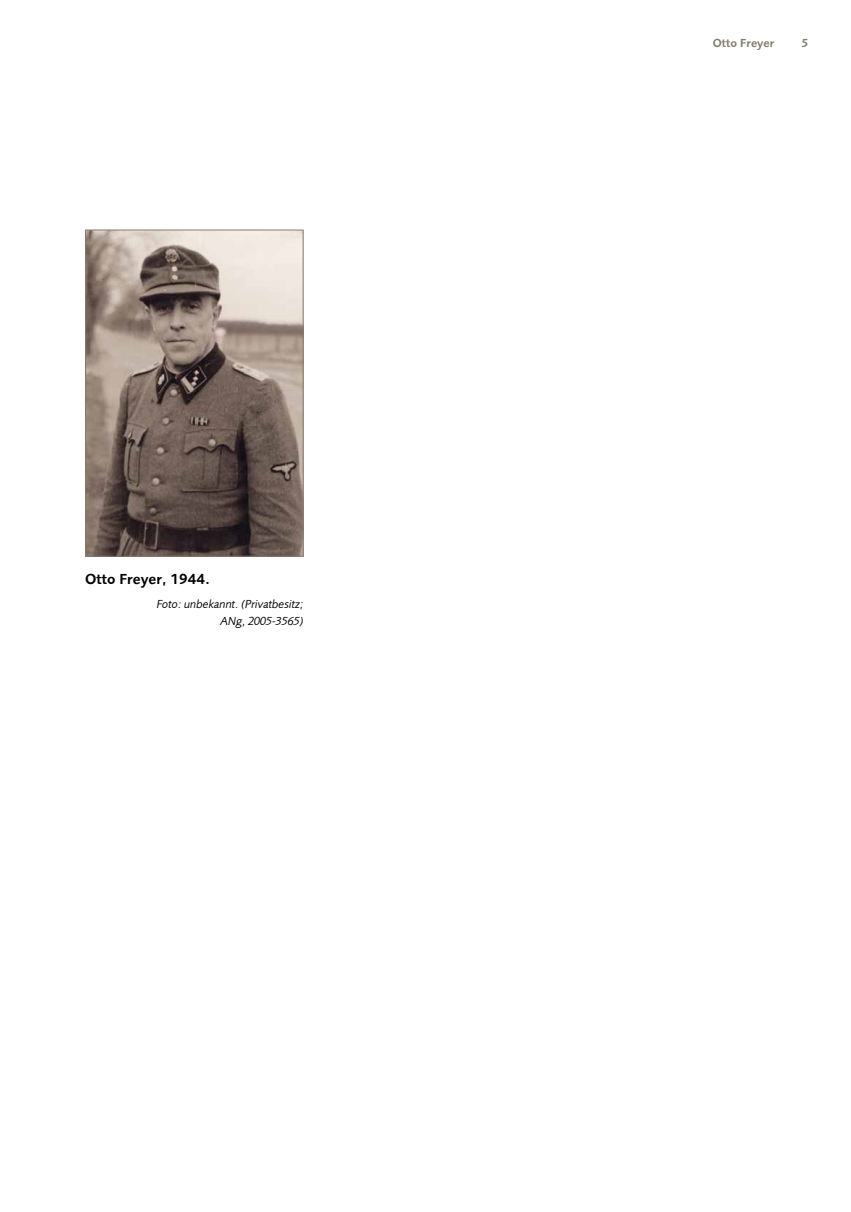
<style>
.page{position:relative;width:851px;height:1212px;background:#fff}
.page>*{position:absolute;margin:0;border:0;box-sizing:border-box;transform-origin:0 0}
.t1{font:15px "Foundry Sans Demi";color:#000}
.t2{font:italic 12px/16.8px "Foundry Sans";color:#000;text-align:right}
.t3{font:12px "Foundry Sans Demi";color:#827c6c}
</style>
<div class="page">
<img style="left:87px;top:232px;width:214px;height:323px">
<div style="left:85px;top:230px;width:218px;height:327px;border:1px solid #827c6c"></div>
<p class="t1" style="left:85px;top:570px;width:126px">Otto Freyer, 1944.</p>
<p class="t2" style="left:157px;top:595px;width:148px">Foto: unbekannt. (Privatbesitz;<br>ANg, 2005-3565)</p>
<p class="t3" style="left:712px;top:36px;width:63px">Otto Freyer</p>
<p class="t3" style="left:801px;top:36px;width:8px">5</p>
</div>
